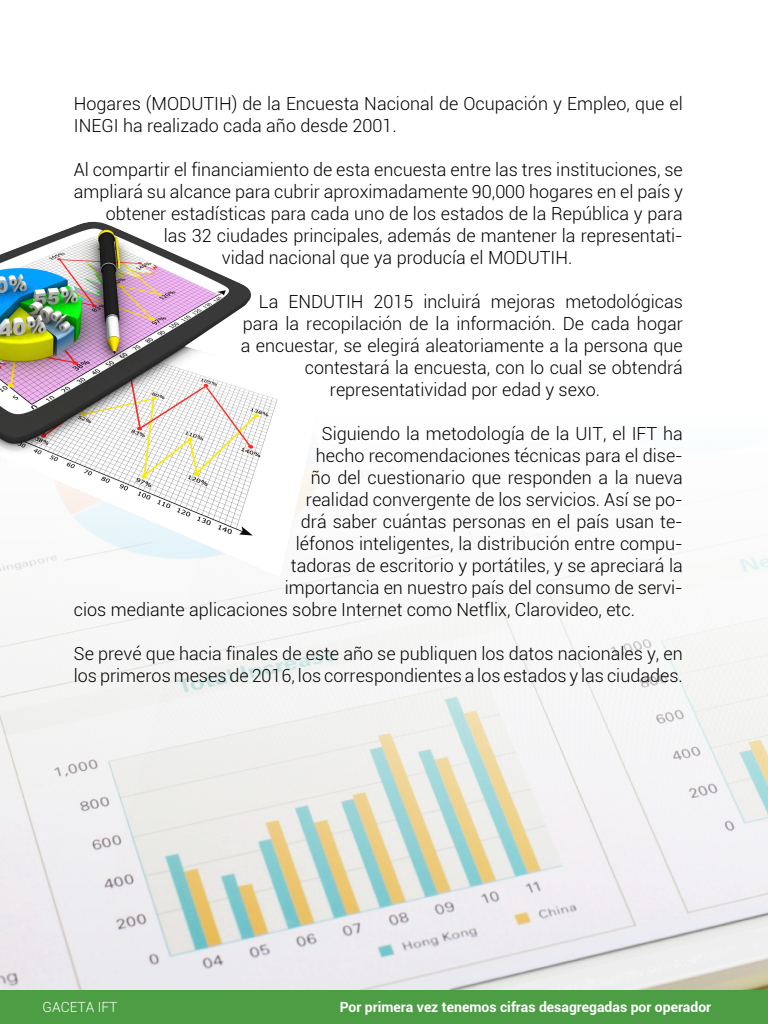
<style>
.page{position:relative;width:768px;height:1024px;background:#fff}
.page>*{position:absolute;margin:0;border:0;box-sizing:border-box;transform-origin:0 0}
.Cpo_Txt{font:300 18px/22px "Roboto";color:#000}
.t1{font:700 14px "Roboto";color:#fff}
.t2{font:300 14px "Roboto";color:#fff}
</style>
<div class="page">
<img style="left:0;top:221px;width:768px;height:768px">
<img style="left:0;top:222px;width:323px;height:355px">
<div style="left:0;top:990px;width:768px;height:34px;background:#4d9d45"></div>
<p class="Cpo_Txt" style="left:74px;top:92px;width:611px">Hogares (MODUTIH) de la Encuesta Nacional de Ocupación y Empleo, que el<br>INEGI ha realizado cada año desde 2001.</p>
<p class="Cpo_Txt" style="left:74px;top:158px;width:611px">Al compartir el financiamiento de esta encuesta entre las tres instituciones, se</p>
<p class="Cpo_Txt" style="left:74px;top:180px;width:611px">ampliará su alcance para cubrir aproximadamente 90,000 hogares en el país y</p>
<p class="Cpo_Txt" style="left:106px;top:202px;width:579px">obtener estadísticas para cada uno de los estados de la República y para</p>
<p class="Cpo_Txt" style="left:164px;top:224px;width:521px">las 32 ciudades principales, además de mantener la representati-</p>
<p class="Cpo_Txt" style="left:222px;top:246px;width:352px">vidad nacional que ya producía el MODUTIH.</p>
<p class="Cpo_Txt" style="left:259px;top:290px;width:426px">La ENDUTIH 2015 incluirá mejoras metodológicas</p>
<p class="Cpo_Txt" style="left:243px;top:312px;width:442px">para la recopilación de la información. De cada hogar</p>
<p class="Cpo_Txt" style="left:241px;top:334px;width:444px">a encuestar, se elegirá aleatoriamente a la persona que</p>
<p class="Cpo_Txt" style="left:305px;top:356px;width:380px">contestará la encuesta, con lo cual se obtendrá</p>
<p class="Cpo_Txt" style="left:330px;top:378px;width:272px">representatividad por edad y sexo.</p>
<p class="Cpo_Txt" style="left:322px;top:422px;width:363px">Siguiendo la metodología de la UIT, el IFT ha</p>
<p class="Cpo_Txt" style="left:316px;top:444px;width:369px">hecho recomendaciones técnicas para el dise-</p>
<p class="Cpo_Txt" style="left:311px;top:466px;width:374px">ño del cuestionario que responden a la nueva</p>
<p class="Cpo_Txt" style="left:306px;top:488px;width:379px">realidad convergente de los servicios. Así se po-</p>
<p class="Cpo_Txt" style="left:301px;top:510px;width:384px">drá saber cuántas personas en el país usan te-</p>
<p class="Cpo_Txt" style="left:296px;top:532px;width:389px">léfonos inteligentes, la distribución entre compu-</p>
<p class="Cpo_Txt" style="left:291px;top:554px;width:394px">tadoras de escritorio y portátiles, y se apreciará la</p>
<p class="Cpo_Txt" style="left:285px;top:576px;width:400px">importancia en nuestro país del consumo de servi-</p>
<p class="Cpo_Txt" style="left:74px;top:598px;width:563px">cios mediante aplicaciones sobre Internet como Netflix, Clarovideo, etc.</p>
<p class="Cpo_Txt" style="left:74px;top:642px;width:611px">Se prevé que hacia finales de este año se publiquen los datos nacionales y, en los primeros meses de 2016, los correspondientes a los estados y las ciudades.</p>
<p class="t2" style="left:43px;top:997px;width:77px">GACETA IFT</p>
<p class="t1" style="left:340px;top:997px;width:373px">Por primera vez tenemos cifras desagregadas por operador</p>
</div>
